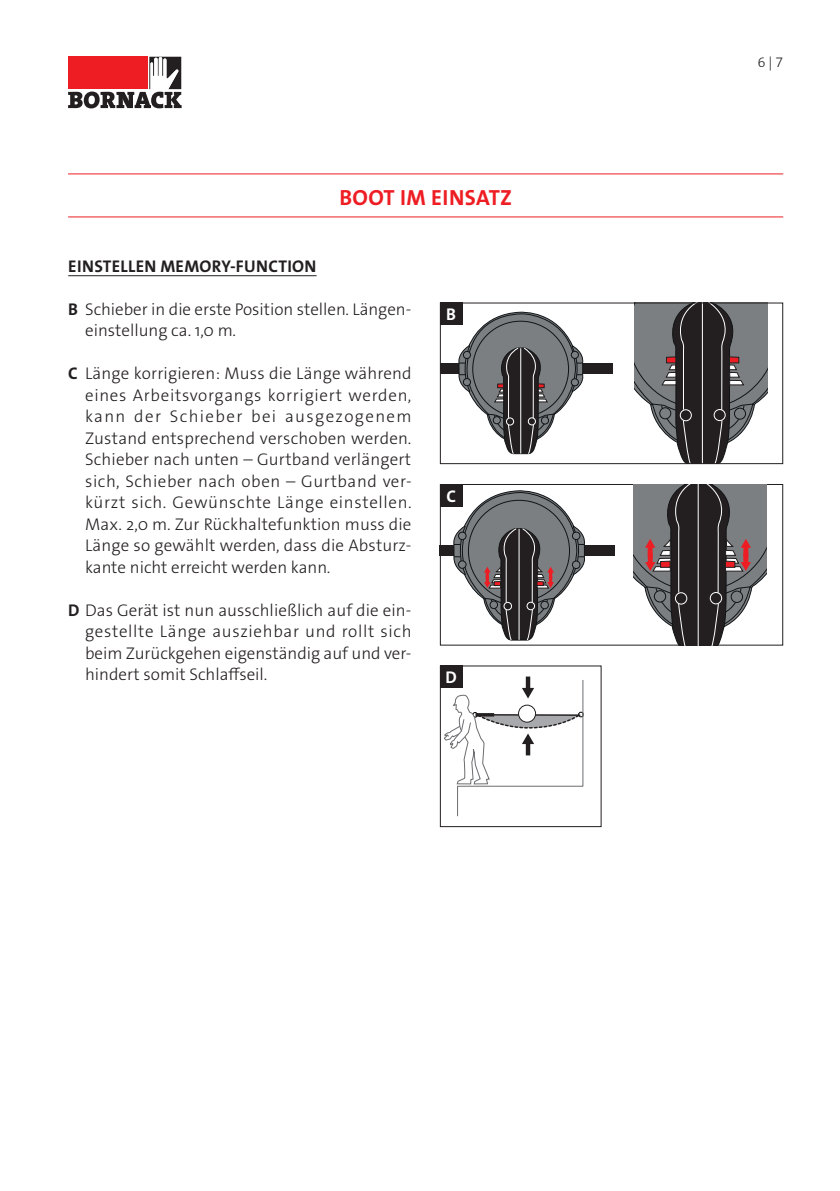
<style>
.page{position:relative;width:840px;height:1191px;background:#fff}
.page>*{position:absolute;margin:0;border:0;box-sizing:border-box;transform-origin:0 0}
.t1{font:700 22px "The Mix E2 s";letter-spacing:.02em;color:#ee1d23}
.t2{font:17px/21.6px "The Sans LP3 Lig";color:#231f20;text-align:justify}
.t3{font:700 17px "The Mix E2 s";letter-spacing:.02em;color:#231f20}
.t4{font:17px "The Sans LP7 Bld";color:#fff}
.t5{font:14px "The Sans LP3 Lig";color:#231f20}
.s1{font-family:"The Sans LP7 Bld"}
</style>
<div class="page">
<svg style="left:68px;top:57px;width:113px;height:51px"></svg>
<hr style="left:68px;top:275px;width:248px;height:1px;background:#231f20">
<hr style="left:68px;top:173px;width:714px;height:1px;background:#ee1d23">
<hr style="left:68px;top:216px;width:714px;height:1px;background:#ee1d23">
<div style="left:439px;top:665px;width:23px;height:23px;background:#231f20"></div>
<svg style="left:444px;top:676px;width:140px;height:141px"></svg>
<div style="left:518px;top:705px;width:17px;height:17px;background:#fff;border-radius:50%"></div>
<div style="left:517px;top:704px;width:18px;height:18px;border:1px solid #231f20;border-radius:50%"></div>
<div style="left:439px;top:665px;width:162px;height:162px;border:1px solid #231f20"></div>
<svg style="left:634px;top:304px;width:132px;height:158px"></svg>
<div style="left:439px;top:363px;width:173px;height:11px;background:#231f20"></div>
<svg style="left:458px;top:311px;width:126px;height:143px"></svg>
<div style="left:439px;top:302px;width:343px;height:162px;border:1px solid #231f20"></div>
<div style="left:439px;top:302px;width:23px;height:23px;background:#231f20"></div>
<div style="left:439px;top:484px;width:23px;height:23px;background:#231f20"></div>
<div style="left:439px;top:545px;width:175px;height:11px;background:#231f20"></div>
<svg style="left:453px;top:490px;width:132px;height:151px"></svg>
<div style="left:439px;top:484px;width:343px;height:161px;border:1px solid #231f20"></div>
<svg style="left:633px;top:485px;width:132px;height:160px"></svg>
<p class="t1" style="left:339px;top:183px;width:174px">BOOT IM EINSATZ</p>
<p class="t3" style="left:68px;top:255px;width:249px">EINSTELLEN MEMORY-FUNCTION</p>
<p class="t2" style="left:85px;top:298px;width:327px;text-indent:-17px"><span class="s1">B</span> Schieber in die erste Position stellen. Längen&shy;einstellung ca. 1,0 m.</p>
<p class="t2" style="left:85px;top:363px;width:328px;text-indent:-17px"><span class="s1">C</span> Länge korrigieren: Muss die Länge während eines Arbeitsvorgangs korrigiert werden, kann der Schieber bei ausgezogenem Zustand entsprechend verschoben werden.<br>Schieber nach unten – Gurtband verlängert sich, Schieber nach oben – Gurtband ver&shy;kürzt sich. Gewünschte Länge einstellen.<br>Max. 2,0 m. Zur Rückhaltefunktion muss die Länge so gewählt werden, dass die Absturz&shy;kante nicht erreicht werden kann.</p>
<p class="t2" style="left:85px;top:599px;width:328px;text-indent:-17px"><span class="s1">D</span> Das Gerät ist nun ausschließlich auf die ein&shy;gestellte Länge ausziehbar und rollt sich beim Zurückgehen eigenständig auf und ver&shy;hindert somit Schlaffseil.</p>
<p class="t4" style="left:446px;top:303px;width:11px">B</p>
<p class="t4" style="left:446px;top:485px;width:11px">C</p>
<p class="t4" style="left:445px;top:666px;width:13px">D</p>
<p class="t5" style="left:757px;top:53px;width:27px">6 | 7</p>
</div>
